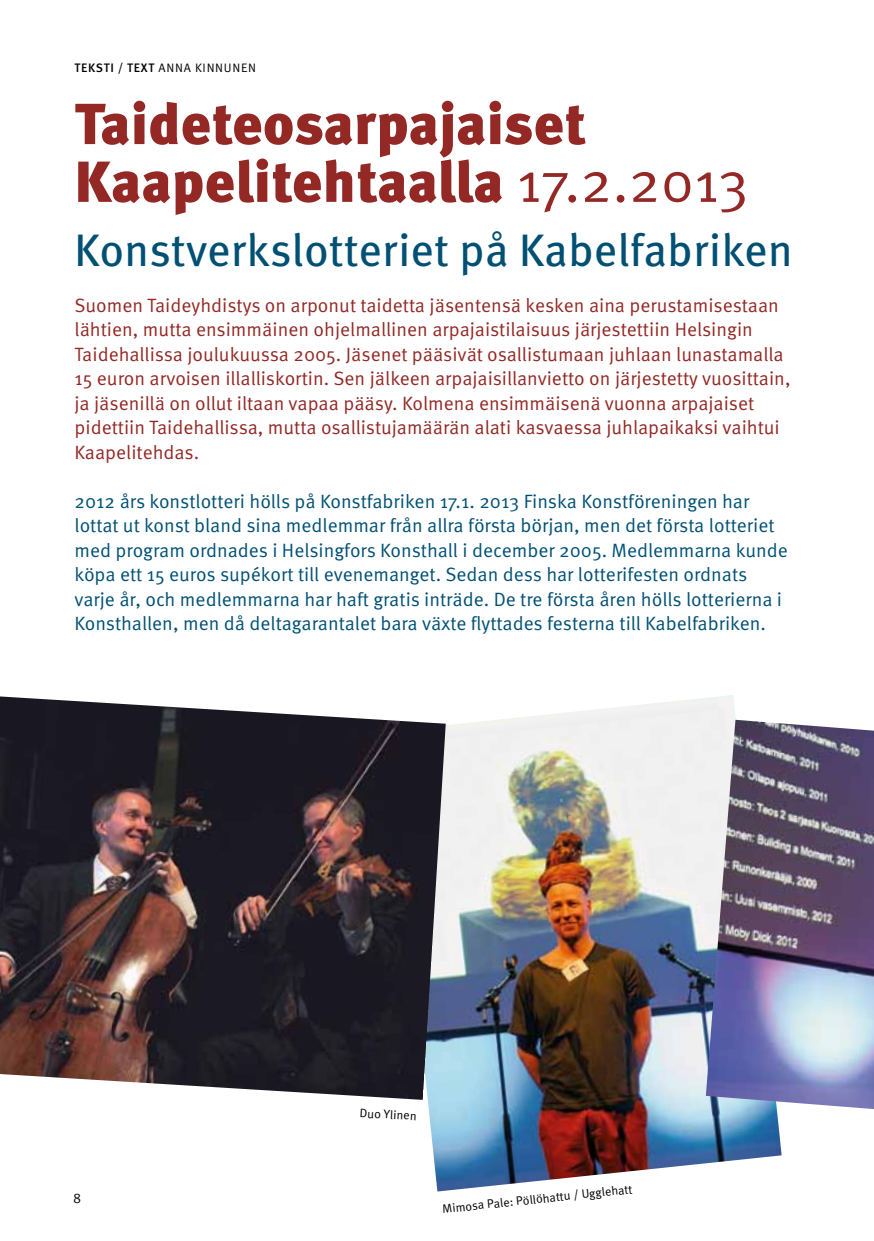
<style>
.page{position:relative;width:874px;height:1241px;background:#fff}
.page>*{position:absolute;margin:0;border:0;box-sizing:border-box;transform-origin:0 0}
.t1{font:900 57.75px/57.8px "Meta Pro";color:#932825}
.t2{font:45.5px "Meta Pro";color:#005074}
.t3{font:19.25px/24.5px "Meta Pro";color:#932825}
.t4{font:19.25px/24.5px "Meta Pro";color:#005074}
.t5{font:14px "Meta Pro";color:#000}
.t6{font:12.25px "Meta Pro";color:#000}
.t7{font:500 12.25px "Meta Pro";letter-spacing:.06em;color:#000}
.s1{font-weight:400}
</style>
<div class="page">
<img style="left:409px;top:695px;width:372px;height:496px">
<img style="left:705px;top:719px;width:168px;height:389px">
<img style="left:0;top:696px;width:445px;height:403px">
<p class="t7" style="left:74px;top:60px;width:99px">Teksti / TEXT <span class="s1">Anna</span></p>
<p class="t6" style="left:195px;top:60px;width:16px">Kinnunen</p>
<h1 class="t1" style="left:74px;top:97px;width:675px">Taideteosarpajaiset<br>Kaapelitehtaalla <span class="s1">17.2.2013</span></h1>
<h2 class="t2" style="left:74px;top:222px;width:720px">Konstverkslotteriet på Kabelfabriken</h2>
<p class="t3" style="left:74px;top:293px;width:717px">Suomen Taideyhdistys on arponut taidetta jäsentensä kesken aina perustamisestaan lähtien, mutta ensimmäinen ohjelmallinen arpajaistilaisuus järjestettiin Helsingin Taidehallissa joulukuussa 2005. Jäsenet pääsivät osallistumaan juhlaan lunastamalla 15 euron arvoisen illalliskortin. Sen jälkeen arpajaisillanvietto on järjestetty vuosittain, ja jäsenillä on ollut iltaan vapaa pääsy. Kolmena ensimmäisenä vuonna arpajaiset pidettiin Taidehallissa, mutta osallistujamäärän alati kasvaessa juhlapaikaksi vaihtui Kaapelitehdas.</p>
<p class="t4" style="left:74px;top:489px;width:714px">2012 års konstlotteri hölls på Konstfabriken 17.1. 2013 Finska Konstföreningen har lottat ut konst bland sina medlemmar från allra första början, men det första lotteriet med program ordnades i Helsingfors Konsthall i december 2005. Medlemmarna kunde köpa ett 15 euros supékort till evenemanget. Sedan dess har lotterifesten ordnats varje år, och medlemmarna har haft gratis inträde. De tre första åren hölls lotterierna i Konsthallen, men då deltagarantalet bara växte flyttades festerna till Kabelfabriken.</p>
<p class="t5" style="left:73px;top:1189px;width:10px">8</p>
<p class="t6" style="left:360px;top:1104px;width:58px;rotate:3deg">Duo Ylinen</p>
<p class="t6" style="left:441px;top:1200px;width:192px;rotate:-6deg">Mimosa Pale: Pöllöhattu / Ugglehatt</p>
</div>
